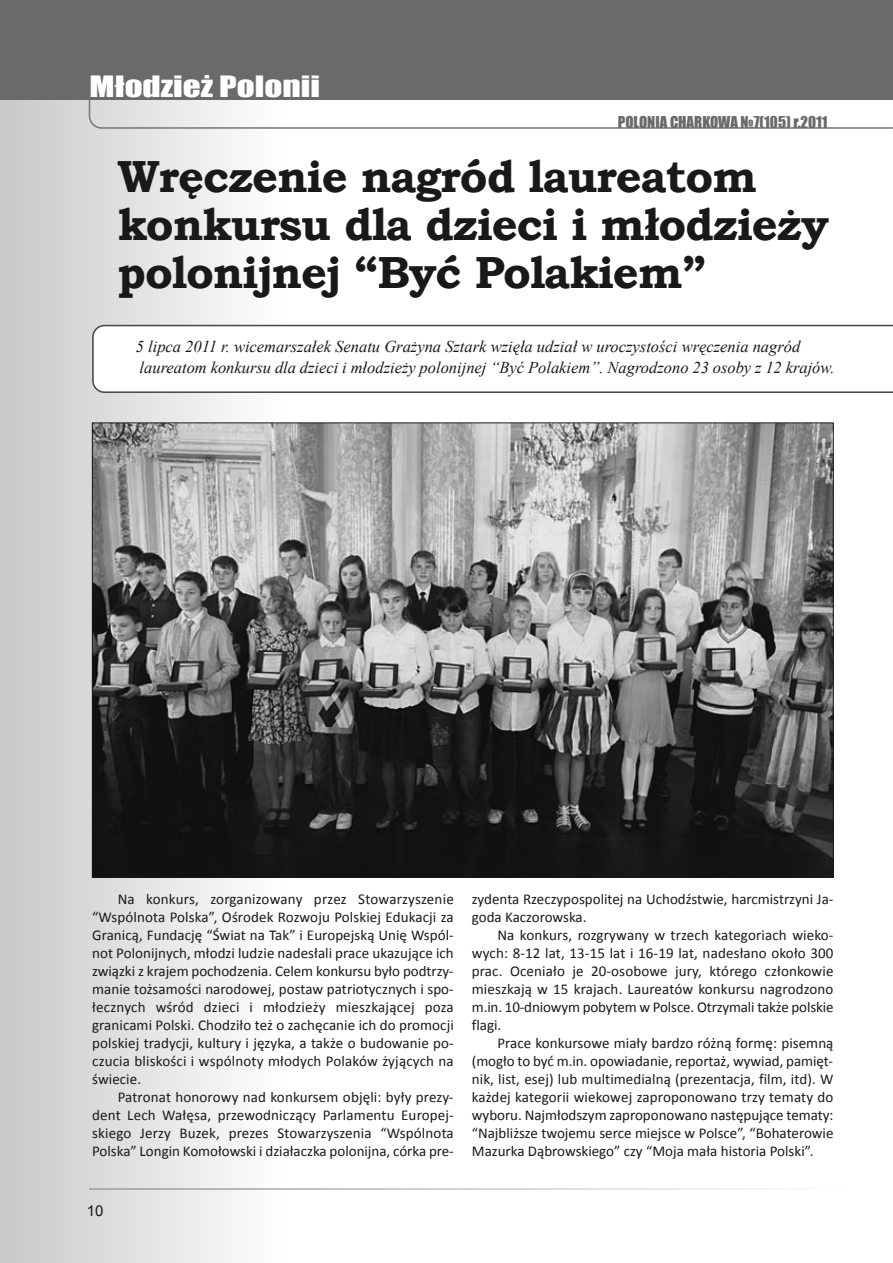
<style>
.page{position:relative;width:893px;height:1263px;background:#fff}
.page>*{position:absolute;margin:0;border:0;box-sizing:border-box;transform-origin:0 0}
.t1{font:700 45px/48px "Bookman Old Style";letter-spacing:-.025em;color:#191919}
.t2{font:27px "Impact";color:#fff;scale:1.3 1}
.t3{font:italic 16.5px/21px "Times New Roman";color:#191919}
.t4{font:15px/18px "Calibri";color:#191919;text-align:justify}
.t5{font:15px "Impact";color:#6a6a6a}
.t6{font:15px "Arial";color:#191919}
</style>
<div class="page">
<div style="left:0;top:2px;width:281px;height:1261px;background:linear-gradient(to right,#c7c7c7,#fcfcfc)"></div>
<svg style="left:88px;top:100px;width:805px;height:29px"></svg>
<div style="left:0;top:0;width:893px;height:100px;background:#6a6a6a"></div>
<img style="left:89px;top:1188px;width:671px;height:2px">
<svg style="left:92px;top:325px;width:801px;height:68px"></svg>
<img style="left:94px;top:425px;width:737px;height:451px">
<h2 class="t2" style="left:90px;top:70px;width:179px">Młodzież Polonii</h2>
<p class="t5" style="left:618px;top:113px;width:211px">POLONIA CHARKOWA №7(105) r.2011</p>
<h1 class="t1" style="left:117px;top:152px;width:713px">Wręczenie nagród laureatom konkursu dla dzieci i młodzieży polonijnej “Być Polakiem”</h1>
<p class="t3" style="left:136px;top:336px;width:700px">5 lipca 2011 r. wicemarszałek Senatu Grażyna Sztark wzięła udział w uroczystości wręczenia nagród laureatom konkursu dla dzieci i młodzieży polonijnej “Być Polakiem”. Nagrodzono 23 osoby z 12 krajów.</p>
<p class="t4" style="left:92px;top:891px;width:363px;text-indent:26px">Na konkurs, zorganizowany przez Stowarzyszenie “Wspólnota Polska”, Ośrodek Rozwoju Polskiej Edukacji za Granicą, Fundację “Świat na Tak” i Europejską Unię Wspól&shy;not Polonijnych, młodzi ludzie nadesłali prace ukazujące ich związki z krajem pochodzenia. Celem konkursu było podtrzy&shy;manie tożsamości narodowej, postaw patriotycznych i spo&shy;łecznych wśród dzieci i młodzieży mieszkającej poza granicami Polski. Chodziło też o zachęcanie ich do promocji polskiej tradycji, kultury i języka, a także o budowanie po&shy;czucia bliskości i wspólnoty młodych Polaków żyjących na świecie.</p>
<p class="t4" style="left:92px;top:1089px;width:363px;text-indent:26px">Patronat honorowy nad konkursem objęli: były prezy&shy;dent Lech Wałęsa, przewodniczący Parlamentu Europej&shy;skiego Jerzy Buzek, prezes Stowarzyszenia “Wspólnota Polska” Longin Komołowski i działaczka polonijna, córka pre-</p>
<p class="t6" style="left:87px;top:1202px;width:18px">10</p>
<p class="t4" style="left:472px;top:891px;width:363px">zydenta Rzeczypospolitej na Uchodźstwie, harcmistrzyni Ja&shy;goda Kaczorowska.</p>
<p class="t4" style="left:472px;top:927px;width:363px;text-indent:26px">Na konkurs, rozgrywany w trzech kategoriach wieko&shy;wych: 8-12 lat, 13-15 lat i 16-19 lat, nadesłano około 300 prac. Oceniało je 20-osobowe jury, którego członkowie mieszkają w 15 krajach. Laureatów konkursu nagrodzono m.in. 10-dniowym pobytem w Polsce. Otrzymali także polskie flagi.</p>
<p class="t4" style="left:472px;top:1035px;width:363px;text-indent:26px">Prace konkursowe miały bardzo różną formę: pisemną (mogło to być m.in. opowiadanie, reportaż, wywiad, pamięt&shy;nik, list, esej) lub multimedialną (prezentacja, film, itd). W każdej kategorii wiekowej zaproponowano trzy tematy do wyboru. Najmłodszym zaproponowano następujące tematy: “Najbliższe twojemu serce miejsce w Polsce”, “Bohaterowie Mazurka Dąbrowskiego” czy “Moja mała historia Polski”.</p>
</div>
